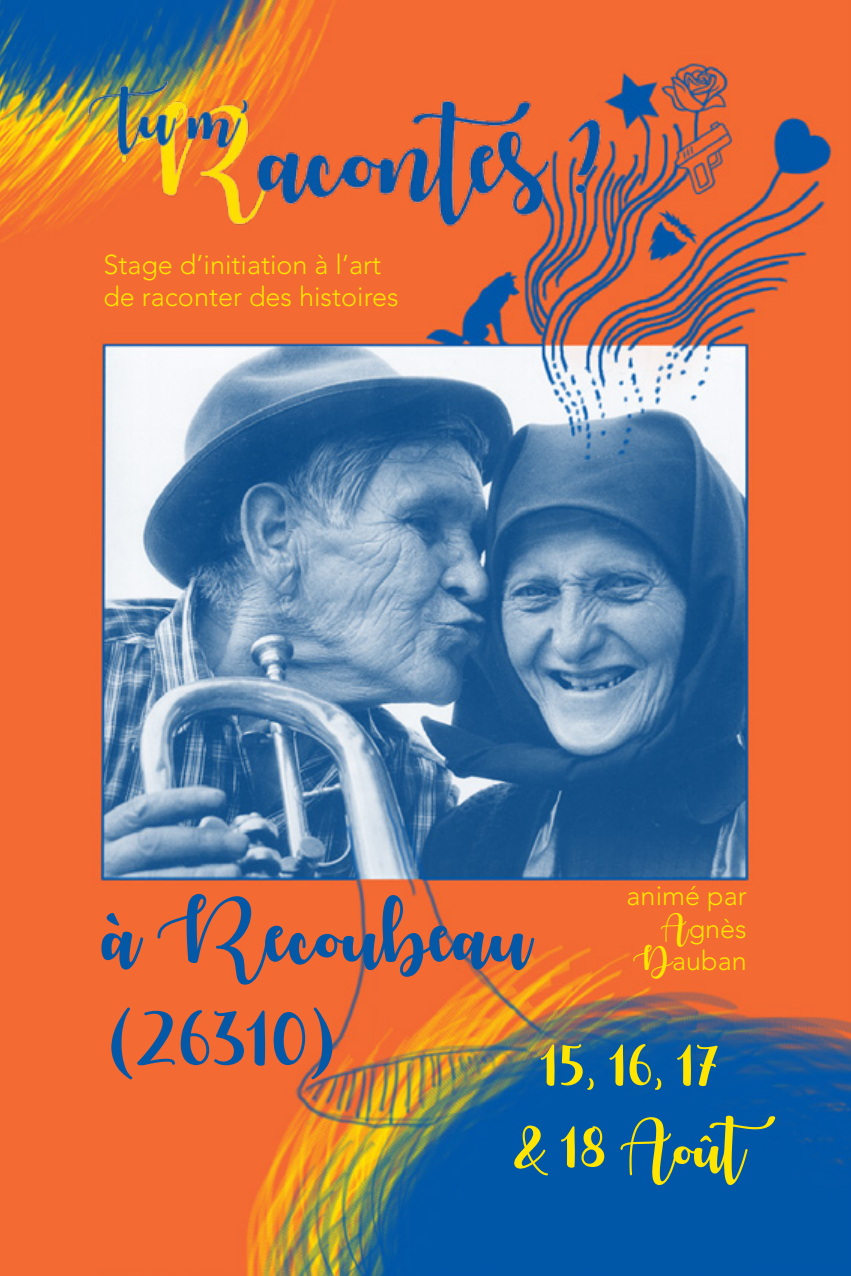
<style>
.page{position:relative;width:851px;height:1276px;background:#fff}
.page>*{position:absolute;margin:0;border:0;box-sizing:border-box;transform-origin:0 0}
.t1{font:72px/103.5px "Autumnin November";color:#0558a6}
.t2{font:54px/81.9px "Autumnin November";color:#ffe500}
.t3{font:300 27px/32.4px "Avenir LT Std";color:#ffe500}
.s1{font-family:"Autumnin November";font-weight:400}
</style>
<div class="page">
<img style="left:0;top:0;width:850px;height:1276px">
<img style="left:60px;top:53px;width:548px;height:221px">
<p class="t3" style="left:103px;top:248px;width:297px">Stage d’initiation à l’art de raconter des histoires</p>
<h1 class="t1" style="left:103px;top:885px;width:429px">à Recoubeau (26310)</h1>
<p class="t3" style="left:626px;top:879px;width:122px;text-align:right">animé par<br><span class="s1">A</span>gnès<br><span class="s1">D</span>auban</p>
<h2 class="t2" style="left:513px;top:1025px;width:278px;text-indent:27px">15, 16, 17<br>&amp; 18 Août</h2>
</div>
